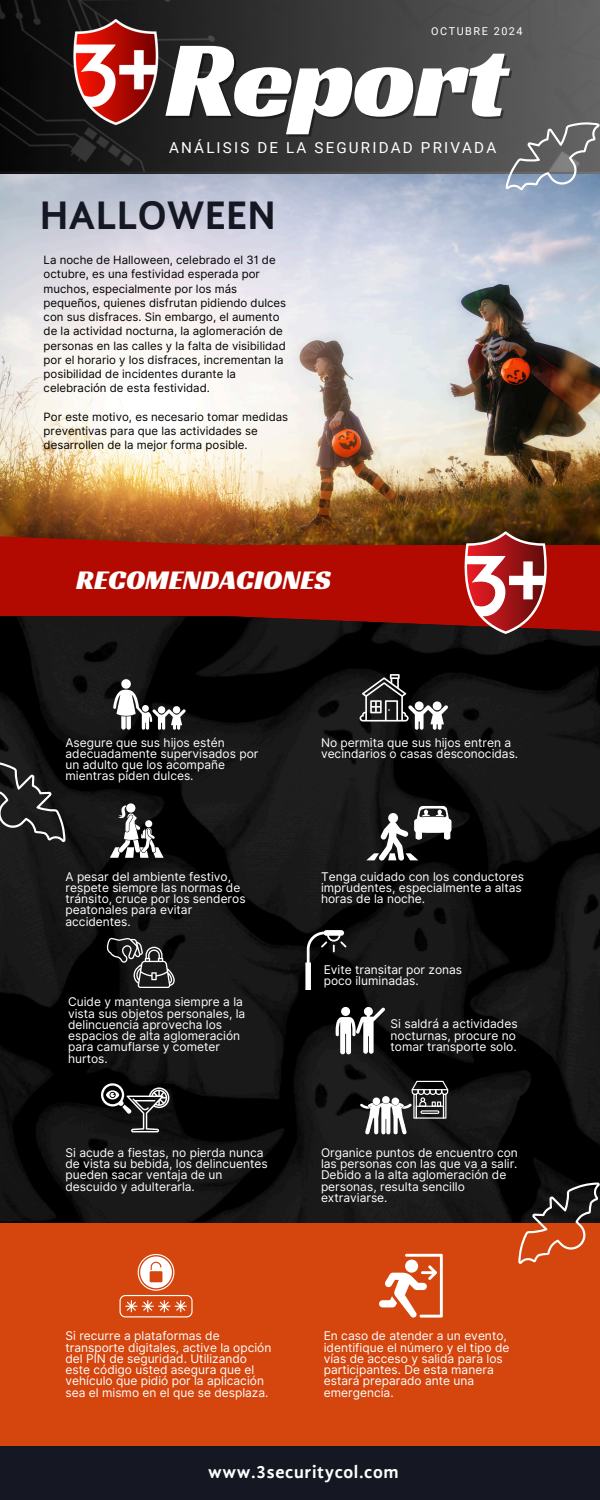
<style>
.page{position:relative;width:600px;height:1500px;background:#fff}
.page>*{position:absolute;margin:0;border:0;box-sizing:border-box;transform-origin:0 0}
.t1{font:110.2px "Racing Sans One";letter-spacing:-.02em;color:#fff}
.t2{font:700 41px "Gandhi Sans";color:#151722}
.t3{font:28px "Racing Sans One";color:#fff}
.t4{font:700 18.3px "Gandhi Sans";letter-spacing:.03em;color:#fff}
.t5{font:15.2px "Roboto";letter-spacing:.14em;color:#fff}
.t6{font:12px/11.2px "Inter";color:#fff}
.t7{font:11.5px/14.2px "Inter";color:#000}
.t8{font:10.8px "Roboto";letter-spacing:.14em;color:#fff}
</style>
<div class="page">
<img style="left:0;top:174px;width:600px;height:361px">
<svg style="left:0;top:0;width:600px;height:173px;background:#363636"></svg>
<img style="left:0;top:633px;width:600px;height:590px">
<svg style="left:0;top:535px;width:600px;height:98px;background:#491a0d"></svg>
<div style="left:0;top:545px;width:600px;height:71px;background:#b20900"></div>
<svg style="left:462px;top:531px;width:87px;height:103px;background:#ac504e"></svg>
<img style="left:66px;top:9px;width:99px;height:121px">
<div style="left:0;top:1445px;width:600px;height:55px;background:#151722"></div>
<svg style="left:110px;top:805px;width:54px;height:53px"></svg>
<div style="left:0;top:1223px;width:600px;height:223px;background:#d4460e"></div>
<svg style="left:360px;top:674px;width:88px;height:56px;background:#484748"></svg>
<svg style="left:101px;top:1083px;width:68px;height:49px;background:#3f3f3f"></svg>
<svg style="left:360px;top:1081px;width:88px;height:54px"></svg>
<svg style="left:113px;top:679px;width:73px;height:51px"></svg>
<svg style="left:366px;top:806px;width:85px;height:55px"></svg>
<svg style="left:379px;top:1254px;width:64px;height:64px"></svg>
<svg style="left:120px;top:1254px;width:72px;height:63px"></svg>
<svg style="left:107px;top:938px;width:68px;height:50px;background:#393939"></svg>
<svg style="left:518px;top:1183px;width:82px;height:81px"></svg>
<svg style="left:0;top:761px;width:65px;height:81px;background:#303030"></svg>
<svg style="left:505px;top:109px;width:95px;height:95px;background:#767d86"></svg>
<svg style="left:305px;top:930px;width:42px;height:60px;background:#2f2f2f"></svg>
<svg style="left:336px;top:1007px;width:49px;height:47px"></svg>
<p class="t8" style="left:431px;top:25px;width:93px">OCTUBRE 2024</p>
<h6 class="t1" style="left:165px;top:8px;width:345px">Report</h6>
<p class="t5" style="left:169px;top:139px;width:329px">ANÁLISIS DE LA SEGURIDAD PRIVADA</p>
<p class="t2" style="left:40px;top:197px;width:237px">HALLOWEEN</p>
<p class="t7" style="left:44px;top:253px;width:244px">La noche de Halloween, celebrado el 31 de octubre, es una festividad esperada por muchos, especialmente por los más pequeños, quienes disfrutan pidiendo dulces con sus disfraces. Sin embargo, el aumento de la actividad nocturna, la aglomeración de personas en las calles y la falta de visibilidad por el horario y los disfraces, incrementan la posibilidad de incidentes durante la celebración de esta festividad.</p>
<h3 class="t7" style="left:44px;top:410px;width:246px">Por este motivo, es necesario tomar medidas preventivas para que las actividades se desarrollen de la mejor forma posible.</h3>
<h1 class="t3" style="left:76px;top:562px;width:256px">RECOMENDACIONES</h1>
<p class="t6" style="left:66px;top:737px;width:194px">Asegure que sus hijos estén adecuadamente supervisados por un adulto que los acompañe mientras piden dulces.</p>
<p class="t6" style="left:321px;top:737px;width:199px">No permita que sus hijos entren a vecindarios o casas desconocidas.</p>
<p class="t6" style="left:66px;top:871px;width:182px">A pesar del ambiente festivo, respete siempre las normas de tránsito, cruce por los senderos peatonales para evitar accidentes.</p>
<p class="t6" style="left:321px;top:871px;width:204px">Tenga cuidado con los conductores imprudentes, especialmente a altas</p>
<p class="t6" style="left:321px;top:893px;width:106px">horas de la noche.</p>
<p class="t6" style="left:68px;top:996px;width:179px">Cuide y mantenga siempre a la vista sus objetos personales, la delincuencia aprovecha los espacios de alta aglomeración para camuflarse y cometer hurtos.</p>
<p class="t6" style="left:324px;top:964px;width:140px">Evite transitar por zonas poco iluminadas.</p>
<p class="t6" style="left:391px;top:1019px;width:129px">Si saldrá a actividades nocturnas, procure no tomar transporte solo.</p>
<p class="t6" style="left:66px;top:1147px;width:204px">Si acude a fiestas, no pierda nunca de vista su bebida, los delincuentes pueden sacar ventaja de un descuido y adulterarla.</p>
<p class="t6" style="left:321px;top:1147px;width:198px">Organice puntos de encuentro con las personas con las que va a salir.<br>Debido a la alta aglomeración de personas, resulta sencillo extraviarse.</p>
<h2 class="t6" style="left:66px;top:1330px;width:207px">Si recurre a plataformas de transporte digitales, active la opción del PIN de seguridad. Utilizando este código usted asegura que el vehículo que pidió por la aplicación sea el mismo en el que se desplaza.</h2>
<p class="t6" style="left:324px;top:1330px;width:187px">En caso de atender a un evento, identifique el número y el tipo de vías de acceso y salida para los participantes. De esta manera estará preparado ante una emergencia.</p>
<p class="t4" style="left:208px;top:1464px;width:192px">www.3securitycol.com</p>
</div>
